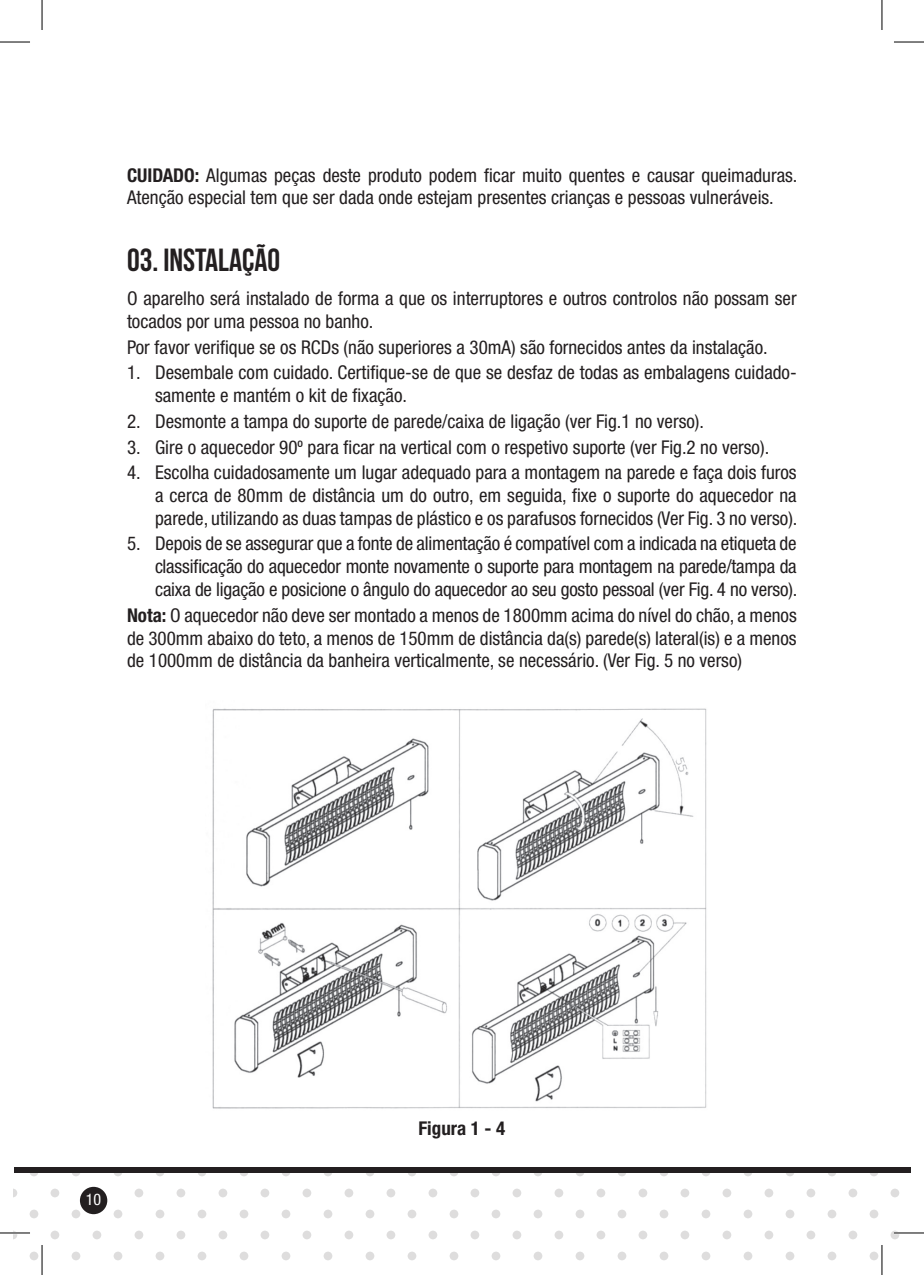
<style>
.page{position:relative;width:924px;height:1275px;background:#fff}
.page>*{position:absolute;margin:0;border:0;box-sizing:border-box;transform-origin:0 0}
.titulos{font:32px "Bebas Neue";color:#231f20}
.números{font:condensed 19px/22.8px "Helvetica Neue";color:#231f20;text-align:justify}
.PARRAFO{font:condensed 19px/22.8px "Helvetica Neue";color:#231f20}
.PARRAFO-2{font:700 condensed 19px "Helvetica Neue";color:#231f20}
.t1{font:condensed 16px "Helvetica Neue";color:#fff}
.s1{font-weight:700}
</style>
<div class="page">
<svg style="left:14px;top:1172px;width:895px;height:89px"></svg>
<div style="left:14px;top:1166px;width:895px;height:6px;background:#231f20"></div>
<div style="left:80px;top:1186px;width:27px;height:28px;background:#231f20;border-radius:50%"></div>
<img style="left:212px;top:708px;width:495px;height:401px">
<hr style="left:0;top:1231px;width:30px;height:3px;background:#fff">
<hr style="left:893px;top:1231px;width:30px;height:3px;background:#fff">
<hr style="left:41px;top:1245px;width:2px;height:30px;background:#fff">
<hr style="left:880px;top:1245px;width:2px;height:30px;background:#fff">
<hr style="left:0;top:42px;width:30px;height:1px;background:#000">
<hr style="left:893px;top:42px;width:30px;height:1px;background:#000">
<hr style="left:0;top:1232px;width:30px;height:1px;background:#000">
<hr style="left:893px;top:1232px;width:30px;height:1px;background:#000">
<hr style="left:42px;top:0;width:1px;height:30px;background:#000">
<hr style="left:42px;top:1245px;width:1px;height:30px;background:#000">
<hr style="left:881px;top:0;width:1px;height:30px;background:#000">
<hr style="left:881px;top:1245px;width:1px;height:30px;background:#000">
<p class="PARRAFO" style="left:127px;top:163px;width:671px"><span class="s1">CUIDADO:</span> Algumas peças deste produto podem ficar muito quentes e causar queimaduras.<br>Atenção especial tem que ser dada onde estejam presentes crianças e pessoas vulneráveis.</p>
<p class="titulos" style="left:127px;top:243px;width:155px">03. INSTALAÇÃO</p>
<p class="PARRAFO" style="left:127px;top:287px;width:670px">O aparelho será instalado de forma a que os interruptores e outros controlos não possam ser tocados por uma pessoa no banho.</p>
<p class="PARRAFO" style="left:127px;top:335px;width:641px">Por favor verifique se os RCDs (não superiores a 30mA) são fornecidos antes da instalação.</p>
<p class="números" style="left:155px;top:361px;width:642px;text-indent:-28px">1. Desembale com cuidado. Certifique-se de que se desfaz de todas as embalagens cuidado&shy;samente e mantém o kit de fixação.</p>
<p class="números" style="left:127px;top:410px;width:578px">2. Desmonte a tampa do suporte de parede/caixa de ligação (ver Fig.1 no verso).</p>
<p class="números" style="left:127px;top:435px;width:643px">3. Gire o aquecedor 90º para ficar na vertical com o respetivo suporte (ver Fig.2 no verso).</p>
<p class="números" style="left:155px;top:461px;width:643px;text-indent:-28px">4. Escolha cuidadosamente um lugar adequado para a montagem na parede e faça dois furos a cerca de 80mm de distância um do outro, em seguida, fixe o suporte do aquecedor na parede, utilizando as duas tampas de plástico e os parafusos fornecidos (Ver Fig. 3 no verso).</p>
<p class="números" style="left:155px;top:532px;width:643px;text-indent:-28px">5. Depois de se assegurar que a fonte de alimentação é compatível com a indicada na etiqueta de classificação do aquecedor monte novamente o suporte para montagem na parede/tampa da caixa de ligação e posicione o ângulo do aquecedor ao seu gosto pessoal (ver Fig. 4 no verso).</p>
<p class="PARRAFO" style="left:127px;top:603px;width:671px;text-align:justify"><span class="s1">Nota:</span> O aquecedor não deve ser montado a menos de 1800mm acima do nível do chão, a menos de 300mm abaixo do teto, a menos de 150mm de distância da(s) parede(s) lateral(is) e a menos de 1000mm de distância da banheira verticalmente, se necessário. (Ver Fig. 5 no verso)</p>
<p class="t1" style="left:86px;top:1190px;width:17px">10</p>
<p class="PARRAFO-2" style="left:418px;top:1116px;width:88px">Figura 1 - 4</p>
</div>
